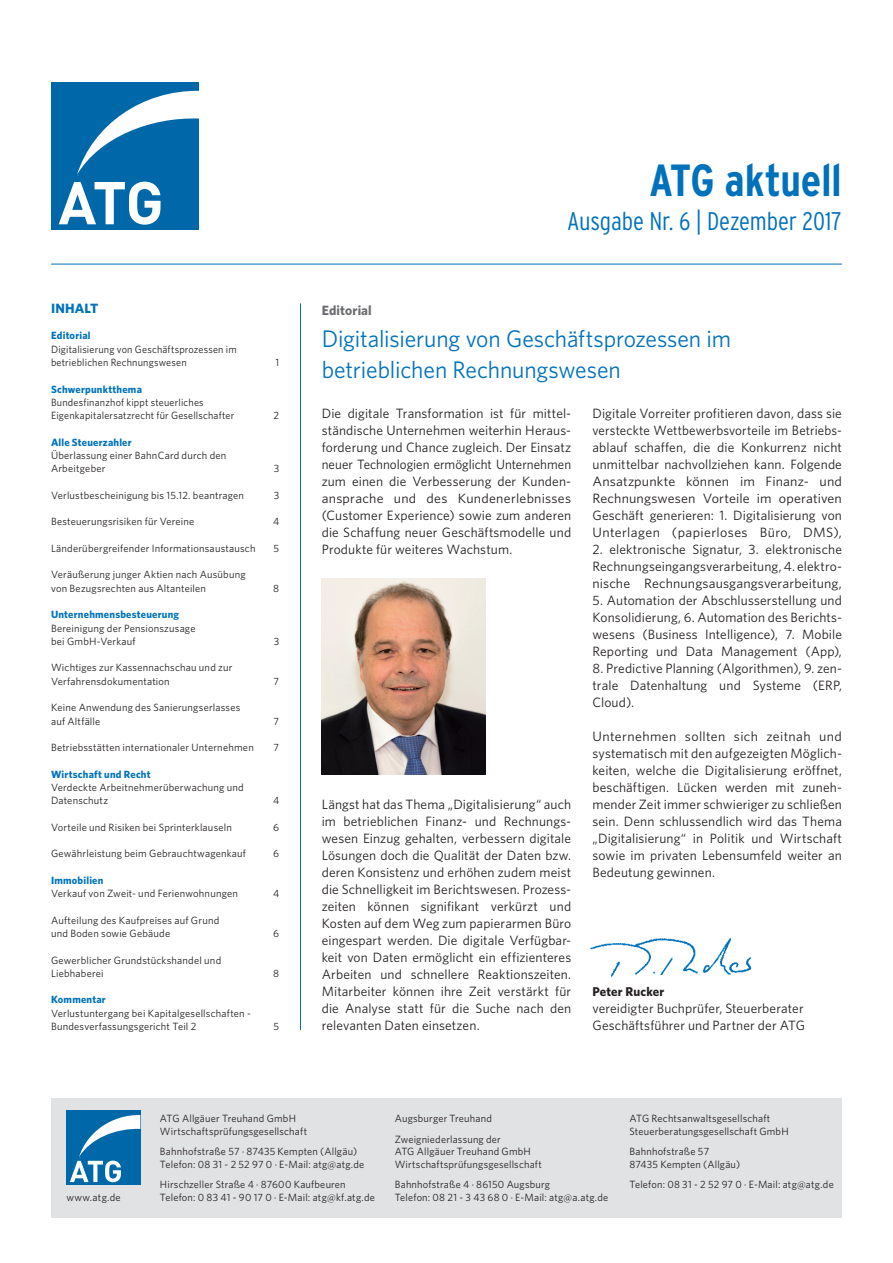
<style>
.page{position:relative;width:893px;height:1263px;background:#fff}
.page>*{position:absolute;margin:0;border:0;box-sizing:border-box;transform-origin:0 0}
.t1{font:700 condensed 45px "Interstate";letter-spacing:-.01em;color:#0072bc}
.t2{font:300 condensed 25.5px "Interstate";letter-spacing:-.005em;color:#0072bc}
.t3{font:24px/31.5px "Whitney";letter-spacing:-.005em;color:#0072bc}
.t4{font:13.5px/17px "Whitney";letter-spacing:.01em;color:#231f20}
.t5{font:700 13.5px "Whitney";letter-spacing:.01em;color:#6c6d70}
.t6{font:700 13.5px "Whitney";letter-spacing:.01em;color:#0072bc}
.t7{font:700 12.75px "Whitney";letter-spacing:.015em;color:#231f20}
.t8{font:10.5px/13.4px "Whitney";letter-spacing:.02em;color:#231f20}
.t9{font:700 10.5px "Whitney";letter-spacing:.02em;color:#0072bc}
</style>
<div class="page">
<img style="left:590px;top:938px;width:162px;height:39px">
<hr style="left:300px;top:303px;width:1px;height:727px;background:#0072bc">
<img style="left:322px;top:578px;width:163px;height:197px">
<div style="left:52px;top:83px;width:147px;height:147px;background:#0068a9"></div>
<svg style="left:77px;top:90px;width:122px;height:85px"></svg>
<svg style="left:59px;top:182px;width:101px;height:43px"></svg>
<hr style="left:51px;top:264px;width:791px;height:1px;background:#0072bc">
<div style="left:51px;top:1098px;width:791px;height:119px;background:#e1e2e4"></div>
<div style="left:66px;top:1111px;width:74px;height:74px;background:#0068a9"></div>
<svg style="left:70px;top:1115px;width:70px;height:67px"></svg>
<p class="t6" style="left:51px;top:300px;width:49px">INHALT</p>
<p class="t9" style="left:51px;top:329px;width:41px">Editorial</p>
<p class="t8" style="left:51px;top:342px;width:187px">Digitalisierung von Geschäftsprozessen im betrieblichen Rechnungswesen</p>
<p class="t9" style="left:51px;top:382px;width:92px">Schwerpunktthema</p>
<p class="t8" style="left:51px;top:395px;width:185px">Bundesfinanzhof kippt steuerliches<br>Eigenkapitalersatzrecht für Gesellschafter</p>
<p class="t9" style="left:51px;top:435px;width:82px">Alle Steuerzahler</p>
<p class="t8" style="left:51px;top:448px;width:177px">Überlassung einer BahnCard durch den<br>Arbeitgeber</p>
<p class="t8" style="left:275px;top:355px;width:5px">1</p>
<p class="t8" style="left:274px;top:409px;width:7px">2</p>
<p class="t8" style="left:274px;top:462px;width:7px">3</p>
<p class="t8" style="left:51px;top:488px;width:195px">Verlustbescheinigung bis 15.12. beantragen</p>
<p class="t8" style="left:274px;top:488px;width:7px">3</p>
<p class="t8" style="left:51px;top:515px;width:145px">Besteuerungsrisiken für Vereine</p>
<p class="t8" style="left:273px;top:515px;width:8px">4</p>
<p class="t8" style="left:51px;top:541px;width:206px">Länderübergreifender Informationsaustausch</p>
<p class="t8" style="left:274px;top:541px;width:7px">5</p>
<p class="t8" style="left:51px;top:568px;width:196px">Veräußerung junger Aktien nach Ausübung von Bezugsrechten aus Altanteilen</p>
<p class="t8" style="left:273px;top:581px;width:7px">8</p>
<p class="t9" style="left:51px;top:608px;width:130px">Unternehmensbesteuerung</p>
<p class="t8" style="left:51px;top:621px;width:146px">Bereinigung der Pensionszusage bei GmbH-Verkauf</p>
<p class="t8" style="left:51px;top:661px;width:183px">Wichtiges zur Kassennachschau und zur<br>Verfahrensdokumentation</p>
<p class="t8" style="left:51px;top:701px;width:191px">Keine Anwendung des Sanierungserlasses auf Altfälle</p>
<p class="t8" style="left:274px;top:634px;width:7px">3</p>
<p class="t8" style="left:274px;top:674px;width:7px">7</p>
<p class="t8" style="left:274px;top:714px;width:7px">7</p>
<p class="t8" style="left:51px;top:741px;width:204px">Betriebsstätten internationaler Unternehmen</p>
<p class="t8" style="left:274px;top:741px;width:7px">7</p>
<p class="t9" style="left:51px;top:767px;width:101px">Wirtschaft und Recht</p>
<p class="t8" style="left:51px;top:780px;width:194px">Verdeckte Arbeitnehmerüberwachung und<br>Datenschutz</p>
<p class="t8" style="left:273px;top:794px;width:8px">4</p>
<p class="t8" style="left:51px;top:820px;width:182px">Vorteile und Risiken bei Sprinterklauseln</p>
<p class="t8" style="left:273px;top:820px;width:7px">6</p>
<p class="t8" style="left:51px;top:847px;width:197px">Gewährleistung beim Gebrauchtwagenkauf</p>
<p class="t8" style="left:273px;top:847px;width:7px">6</p>
<p class="t9" style="left:51px;top:874px;width:54px">Immobilien</p>
<p class="t8" style="left:51px;top:887px;width:188px">Verkauf von Zweit- und Ferienwohnungen</p>
<p class="t8" style="left:273px;top:887px;width:8px">4</p>
<p class="t8" style="left:51px;top:913px;width:170px">Aufteilung des Kaufpreises auf Grund und Boden sowie Gebäude</p>
<p class="t8" style="left:273px;top:926px;width:7px">6</p>
<p class="t8" style="left:51px;top:953px;width:172px">Gewerblicher Grundstückshandel und<br>Liebhaberei</p>
<p class="t9" style="left:51px;top:993px;width:56px">Kommentar</p>
<p class="t8" style="left:51px;top:1006px;width:201px">Verlustuntergang bei Kapitalgesellschaften -<br>Bundesverfassungsgericht Teil 2</p>
<p class="t8" style="left:273px;top:966px;width:7px">8</p>
<p class="t8" style="left:274px;top:1019px;width:7px">5</p>
<h1 class="t1" style="left:649px;top:155px;width:194px">ATG aktuell</h1>
<h2 class="t2" style="left:567px;top:207px;width:276px">Ausgabe Nr. 6 | Dezember 2017</h2>
<p class="t5" style="left:322px;top:302px;width:52px">Editorial</p>
<h3 class="t3" style="left:322px;top:322px;width:411px">Digitalisierung von Geschäftsprozessen im betrieblichen Rechnungswesen</h3>
<p class="t4" style="left:322px;top:404px;width:251px">Die digitale Transformation ist für mittel&shy;ständische Unternehmen weiterhin Heraus&shy;forderung und Chance zugleich. Der Einsatz neuer Technologien ermöglicht Unternehmen zum einen die Verbesserung der Kunden&shy;ansprache und des Kundenerlebnisses (Customer Experience) sowie zum anderen die Schaffung neuer Geschäftsmodelle und Produkte für weiteres Wachstum.</p>
<p class="t4" style="left:592px;top:404px;width:251px;text-align:justify">Digitale Vorreiter profitieren davon, dass sie versteckte Wettbewerbsvorteile im Betriebs&shy;ablauf schaffen, die die Konkurrenz nicht unmittelbar nachvollziehen kann. Folgende Ansatzpunkte können im Finanz- und Rechnungswesen Vorteile im operativen Geschäft generieren: 1. Digitalisierung von Unterlagen (papierloses Büro, DMS),</p>
<p class="t4" style="left:592px;top:540px;width:251px">2. elektronische Signatur, 3. elektronische<br>Rechnungseingangsverarbeitung, 4. elektro&shy;nische Rechnungsausgangsverarbeitung,</p>
<p class="t4" style="left:592px;top:591px;width:251px;text-align:justify">5. Automation der Abschlusserstellung und Konsolidierung, 6. Automation des Berichts&shy;wesens (Business Intelligence), 7. Mobile Reporting und Data Management (App),</p>
<p class="t4" style="left:592px;top:659px;width:251px;text-align:justify">8. Predictive Planning (Algorithmen), 9. zen&shy;trale Datenhaltung und Systeme (ERP, Cloud).</p>
<p class="t4" style="left:592px;top:727px;width:251px;text-align:justify">Unternehmen sollten sich zeitnah und systematisch mit den aufgezeigten Möglich&shy;keiten, welche die Digitalisierung eröffnet, beschäftigen. Lücken werden mit zuneh&shy;mender Zeit immer schwieriger zu schließen sein. Denn schlussendlich wird das Thema „Digitalisierung“ in Politik und Wirtschaft sowie im privaten Lebensumfeld weiter an Bedeutung gewinnen.</p>
<p class="t4" style="left:322px;top:795px;width:251px">Längst hat das Thema „Digitalisierung“ auch im betrieblichen Finanz- und Rechnungs&shy;wesen Einzug gehalten, verbessern digitale Lösungen doch die Qualität der Daten bzw. deren Konsistenz und erhöhen zudem meist die Schnelligkeit im Berichtswesen. Prozess&shy;zeiten können signifikant verkürzt und Kosten auf dem Weg zum papierarmen Büro eingespart werden. Die digitale Verfügbar&shy;keit von Daten ermöglicht ein effizienteres Arbeiten und schnellere Reaktionszeiten.<br>Mitarbeiter können ihre Zeit verstärkt für die Analyse statt für die Suche nach den relevanten Daten einsetzen.</p>
<p class="t7" style="left:592px;top:984px;width:73px">Peter Rucker</p>
<p class="t4" style="left:592px;top:999px;width:214px">vereidigter Buchprüfer, Steuerberater<br>Geschäftsführer und Partner der ATG</p>
<p class="t8" style="left:66px;top:1190px;width:56px">www.atg.de</p>
<p class="t8" style="left:160px;top:1112px;width:149px;line-height:12.8px">ATG Allgäuer Treuhand GmbH<br>Wirtschaftsprüfungsgesellschaft</p>
<p class="t8" style="left:160px;top:1145px;width:206px;line-height:12.8px">Bahnhofstraße 57 · 87435 Kempten (Allgäu)<br>Telefon: 08 31 - 2 52 97 0 · E-Mail: atg@atg.de</p>
<p class="t8" style="left:160px;top:1178px;width:216px;line-height:12.8px">Hirschzeller Straße 4 · 87600 Kaufbeuren<br>Telefon: 0 83 41 - 90 17 0 · E-Mail: atg@kf.atg.de</p>
<p class="t8" style="left:395px;top:1108px;width:108px;line-height:20.2px">Augsburger Treuhand<br>Zweigniederlassung der</p>
<p class="t8" style="left:395px;top:1145px;width:149px;line-height:12.8px">ATG Allgäuer Treuhand GmbH<br>Wirtschaftsprüfungsgesellschaft</p>
<p class="t8" style="left:395px;top:1178px;width:215px;line-height:12.8px">Bahnhofstraße 4 · 86150 Augsburg<br>Telefon: 08 21 - 3 43 68 0 · E-Mail: atg@a.atg.de</p>
<p class="t8" style="left:629px;top:1112px;width:161px;line-height:12.8px">ATG Rechtsanwaltsgesellschaft<br>Steuerberatungsgesellschaft GmbH</p>
<p class="t8" style="left:629px;top:1145px;width:112px;line-height:12.8px">Bahnhofstraße 57<br>87435 Kempten (Allgäu)</p>
<p class="t8" style="left:629px;top:1178px;width:206px">Telefon: 08 31 - 2 52 97 0 · E-Mail: atg@atg.de</p>
</div>
